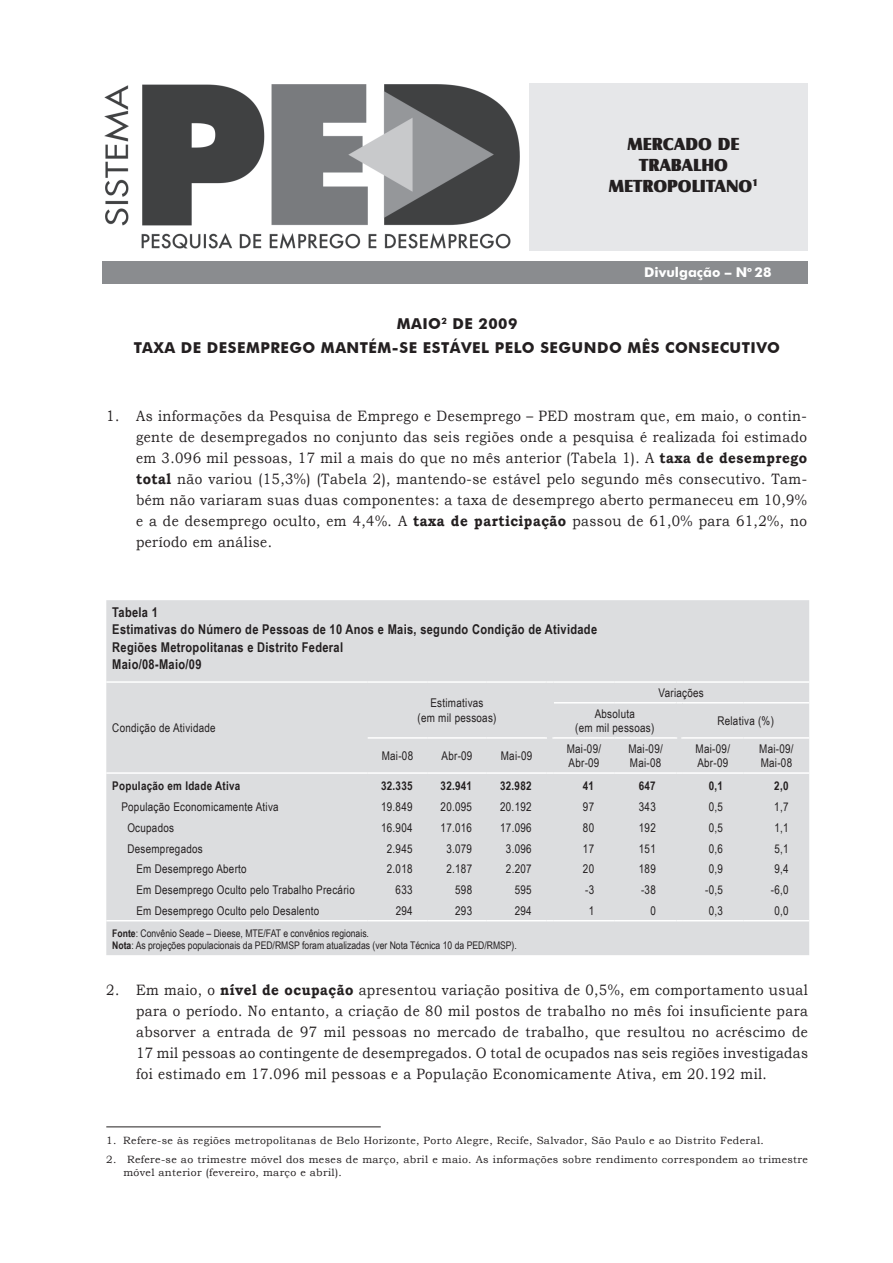
<style>
.page{position:relative;width:893px;height:1263px;background:#fff}
.page>*{position:absolute;margin:0;border:0;box-sizing:border-box;transform-origin:0 0}
.t1{font:18px/21px "Castle T Ultr";color:#231f20;text-align:center}
.t2{font:15px/21px "Bookman Old Style";letter-spacing:.03em;color:#231f20;text-align:justify;scale:.9 1}
.t3{font:700 15px/24px "Futura BT";letter-spacing:.03em;color:#231f20;text-align:center}
.t4{font:700 13.5px/17.4px "Arial Narrow";letter-spacing:.025em;color:#231f20}
.t5{font:700 13.5px "Futura BT";color:#fff}
.t6{font:12px/14.4px "Arial Narrow";letter-spacing:.025em;color:#231f20}
.t7{font:700 12px "Arial Narrow";letter-spacing:.025em;color:#231f20}
.t8{font:10.5px/13.5px "Bookman Old Style";letter-spacing:.03em;color:#231f20}
.t9{font:10.5px/12.6px "Arial Narrow";color:#231f20}
.s1{font-weight:700}
</style>
<div class="page">
<div style="left:102px;top:261px;width:706px;height:22px;background:#8a8c8f"></div>
<img style="left:104px;top:84px;width:416px;height:165px">
<div style="left:529px;top:83px;width:279px;height:168px;background:#e6e7e9"></div>
<div style="left:106px;top:600px;width:703px;height:355px;background:#dcdddf"></div>
<div style="left:546px;top:682px;width:7px;height:56px;background:#dcdddf"></div>
<hr style="left:106px;top:681px;width:262px;height:2px;background:#fff">
<hr style="left:106px;top:772px;width:262px;height:2px;background:#fff">
<hr style="left:368px;top:681px;width:59px;height:2px;background:#fff">
<hr style="left:427px;top:681px;width:60px;height:2px;background:#fff">
<hr style="left:487px;top:681px;width:59px;height:2px;background:#fff">
<hr style="left:553px;top:681px;width:62px;height:2px;background:#fff">
<hr style="left:615px;top:681px;width:61px;height:2px;background:#fff">
<svg style="left:676px;top:681px;width:6px;height:2px"></svg>
<hr style="left:682px;top:681px;width:62px;height:2px;background:#fff">
<hr style="left:744px;top:681px;width:65px;height:2px;background:#fff">
<hr style="left:554px;top:702px;width:61px;height:1px;background:#fff">
<hr style="left:615px;top:702px;width:61px;height:1px;background:#fff">
<hr style="left:682px;top:702px;width:62px;height:1px;background:#fff">
<hr style="left:744px;top:702px;width:65px;height:1px;background:#fff">
<hr style="left:368px;top:737px;width:59px;height:2px;background:#fff">
<hr style="left:427px;top:737px;width:60px;height:2px;background:#fff">
<hr style="left:487px;top:737px;width:60px;height:2px;background:#fff">
<hr style="left:552px;top:737px;width:63px;height:2px;background:#fff">
<hr style="left:615px;top:737px;width:62px;height:2px;background:#fff">
<hr style="left:681px;top:737px;width:63px;height:2px;background:#fff">
<hr style="left:744px;top:737px;width:65px;height:2px;background:#fff">
<hr style="left:368px;top:772px;width:59px;height:2px;background:#fff">
<hr style="left:427px;top:772px;width:60px;height:2px;background:#fff">
<hr style="left:487px;top:772px;width:59px;height:2px;background:#fff">
<hr style="left:553px;top:772px;width:62px;height:2px;background:#fff">
<hr style="left:615px;top:772px;width:61px;height:2px;background:#fff">
<hr style="left:682px;top:772px;width:62px;height:2px;background:#fff">
<hr style="left:744px;top:772px;width:65px;height:2px;background:#fff">
<hr style="left:106px;top:920px;width:262px;height:1px;background:#fff">
<hr style="left:368px;top:920px;width:59px;height:1px;background:#fff">
<hr style="left:427px;top:920px;width:60px;height:1px;background:#fff">
<hr style="left:487px;top:920px;width:59px;height:1px;background:#fff">
<hr style="left:553px;top:920px;width:62px;height:1px;background:#fff">
<hr style="left:615px;top:920px;width:61px;height:1px;background:#fff">
<hr style="left:682px;top:920px;width:62px;height:1px;background:#fff">
<hr style="left:744px;top:920px;width:65px;height:1px;background:#fff">
<hr style="left:552px;top:683px;width:2px;height:20px;background:#dcdddf">
<hr style="left:552px;top:703px;width:2px;height:34px;background:#dcdddf">
<svg style="left:546px;top:681px;width:7px;height:2px"></svg>
<svg style="left:546px;top:772px;width:7px;height:2px"></svg>
<hr style="left:676px;top:703px;width:1px;height:34px;background:#dcdddf">
<hr style="left:681px;top:703px;width:2px;height:34px;background:#dcdddf">
<svg style="left:676px;top:772px;width:6px;height:2px"></svg>
<hr style="left:106px;top:1126px;width:275px;height:1px;background:#231f20">
<p class="t1" style="left:609px;top:133px;width:151px">MERCADO DE<br>TRABALHO<br>METROPOLITANO<sup>1</sup></p>
<p class="t5" style="left:644px;top:264px;width:129px">Divulgação – N<sup>o</sup> 28</p>
<p class="t3" style="left:134px;top:312px;width:648px">MAIO<sup>2</sup> DE 2009<br>TAXA DE DESEMPREGO MANTÉM-SE ESTÁVEL PELO SEGUNDO MÊS CONSECUTIVO</p>
<p class="t2" style="left:136px;top:405px;width:747px;text-indent:-30px">1. As informações da Pesquisa de Emprego e Desemprego – PED mostram que, em maio, o contin&shy;gente de desempregados no conjunto das seis regiões onde a pesquisa é realizada foi estimado em 3.096 mil pessoas, 17 mil a mais do que no mês anterior (Tabela 1). A <span class="s1">taxa de desemprego total</span> não variou (15,3%) (Tabela 2), mantendo-se estável pelo segundo mês consecutivo. Tam&shy;bém não variaram suas duas componentes: a taxa de desemprego aberto permaneceu em 10,9% e a de desemprego oculto, em 4,4%. A <span class="s1">taxa de participação</span> passou de 61,0% para 61,2%, no período em análise.</p>
<p class="t4" style="left:112px;top:603px;width:486px">Tabela 1<br>Estimativas do Número de Pessoas de 10 Anos e Mais, segundo Condição de Atividade Regiões Metropolitanas e Distrito Federal<br>Maio/08-Maio/09</p>
<p class="t6" style="left:112px;top:720px;width:105px">Condição de Atividade</p>
<p class="t6" style="left:417px;top:695px;width:81px;text-align:center">Estimativas<br>(em mil pessoas)</p>
<p class="t6" style="left:659px;top:685px;width:47px">Variações</p>
<p class="t6" style="left:575px;top:706px;width:81px;text-align:center">Absoluta<br>(em mil pessoas)</p>
<p class="t6" style="left:717px;top:713px;width:58px">Relativa (%)</p>
<p class="t6" style="left:382px;top:748px;width:33px">Mai-08</p>
<p class="t6" style="left:442px;top:748px;width:32px">Abr-09</p>
<p class="t6" style="left:501px;top:748px;width:33px">Mai-09</p>
<p class="t6" style="left:567px;top:741px;width:36px">Mai-09/<br>Abr-09</p>
<p class="t6" style="left:628px;top:741px;width:36px">Mai-09/<br>Mai-08</p>
<p class="t6" style="left:696px;top:741px;width:36px">Mai-09/<br>Abr-09</p>
<p class="t6" style="left:759px;top:741px;width:36px">Mai-09/<br>Mai-08</p>
<p class="t7" style="left:112px;top:777px;width:129px">População em Idade Ativa</p>
<p class="t7" style="left:381px;top:777px;width:33px">32.335</p>
<p class="t7" style="left:441px;top:777px;width:33px">32.941</p>
<p class="t7" style="left:500px;top:777px;width:33px">32.982</p>
<p class="t7" style="left:583px;top:777px;width:13px">41</p>
<p class="t7" style="left:639px;top:777px;width:18px">647</p>
<p class="t7" style="left:709px;top:777px;width:16px">0,1</p>
<p class="t7" style="left:774px;top:777px;width:16px">2,0</p>
<p class="t6" style="left:121px;top:799px;width:159px">População Economicamente Ativa</p>
<p class="t6" style="left:381px;top:799px;width:33px">19.849</p>
<p class="t6" style="left:441px;top:799px;width:33px">20.095</p>
<p class="t6" style="left:500px;top:799px;width:33px">20.192</p>
<p class="t6" style="left:583px;top:799px;width:13px">97</p>
<p class="t6" style="left:639px;top:799px;width:18px">343</p>
<p class="t6" style="left:709px;top:799px;width:16px">0,5</p>
<p class="t6" style="left:774px;top:799px;width:16px">1,7</p>
<p class="t6" style="left:127px;top:820px;width:48px">Ocupados</p>
<p class="t6" style="left:381px;top:820px;width:33px">16.904</p>
<p class="t6" style="left:441px;top:820px;width:33px">17.016</p>
<p class="t6" style="left:500px;top:820px;width:33px">17.096</p>
<p class="t6" style="left:583px;top:820px;width:13px">80</p>
<p class="t6" style="left:639px;top:820px;width:18px">192</p>
<p class="t6" style="left:709px;top:820px;width:16px">0,5</p>
<p class="t6" style="left:774px;top:820px;width:16px">1,1</p>
<p class="t6" style="left:127px;top:841px;width:77px">Desempregados</p>
<p class="t6" style="left:387px;top:841px;width:27px">2.945</p>
<p class="t6" style="left:446px;top:841px;width:27px">3.079</p>
<p class="t6" style="left:506px;top:841px;width:27px">3.096</p>
<p class="t6" style="left:583px;top:841px;width:13px">17</p>
<p class="t6" style="left:639px;top:841px;width:18px">151</p>
<p class="t6" style="left:709px;top:841px;width:16px">0,6</p>
<p class="t6" style="left:774px;top:841px;width:16px">5,1</p>
<p class="t6" style="left:136px;top:861px;width:112px">Em Desemprego Aberto</p>
<p class="t6" style="left:387px;top:861px;width:27px">2.018</p>
<p class="t6" style="left:446px;top:861px;width:27px">2.187</p>
<p class="t6" style="left:506px;top:861px;width:27px">2.207</p>
<p class="t6" style="left:583px;top:861px;width:13px">20</p>
<p class="t6" style="left:639px;top:861px;width:18px">189</p>
<p class="t6" style="left:709px;top:861px;width:16px">0,9</p>
<p class="t6" style="left:774px;top:861px;width:16px">9,4</p>
<p class="t6" style="left:136px;top:882px;width:220px">Em Desemprego Oculto pelo Trabalho Precário</p>
<p class="t6" style="left:396px;top:882px;width:18px">633</p>
<p class="t6" style="left:455px;top:882px;width:18px">598</p>
<p class="t6" style="left:515px;top:882px;width:18px">595</p>
<p class="t6" style="left:585px;top:882px;width:11px">-3</p>
<p class="t6" style="left:641px;top:882px;width:16px">-38</p>
<p class="t6" style="left:705px;top:882px;width:19px">-0,5</p>
<p class="t6" style="left:771px;top:882px;width:19px">-6,0</p>
<p class="t6" style="left:136px;top:903px;width:184px">Em Desemprego Oculto pelo Desalento</p>
<p class="t6" style="left:396px;top:903px;width:18px">294</p>
<p class="t6" style="left:455px;top:903px;width:18px">293</p>
<p class="t6" style="left:515px;top:903px;width:18px">294</p>
<p class="t6" style="left:589px;top:903px;width:7px">1</p>
<p class="t6" style="left:650px;top:903px;width:7px">0</p>
<p class="t6" style="left:709px;top:903px;width:16px">0,3</p>
<p class="t6" style="left:774px;top:903px;width:16px">0,0</p>
<p class="t9" style="left:112px;top:926px;width:406px"><span class="s1">Fonte</span>: Convênio Seade – Dieese, MTE/FAT e convênios regionais.<br><span class="s1">Nota</span>: As projeções populacionais da PED/RMSP foram atualizadas (ver Nota Técnica 10 da PED/RMSP).</p>
<p class="t2" style="left:136px;top:979px;width:748px;text-indent:-30px">2. Em maio, o <span class="s1">nível de ocupação</span> apresentou variação positiva de 0,5%, em comportamento usual para o período. No entanto, a criação de 80 mil postos de trabalho no mês foi insuficiente para absorver a entrada de 97 mil pessoas no mercado de trabalho, que resultou no acréscimo de 17 mil pessoas ao contingente de desempregados. O total de ocupados nas seis regiões investigadas foi estimado em 17.096 mil pessoas e a População Economicamente Ativa, em 20.192 mil.</p>
<p class="t8" style="left:106px;top:1134px;width:659px">1. Refere-se às regiões metropolitanas de Belo Horizonte, Porto Alegre, Recife, Salvador, São Paulo e ao Distrito Federal.</p>
<p class="t8" style="left:123px;top:1152px;width:686px;text-indent:-17px">2. Refere-se ao trimestre móvel dos meses de março, abril e maio. As informações sobre rendimento correspondem ao trimestre móvel anterior (fevereiro, março e abril).</p>
</div>
